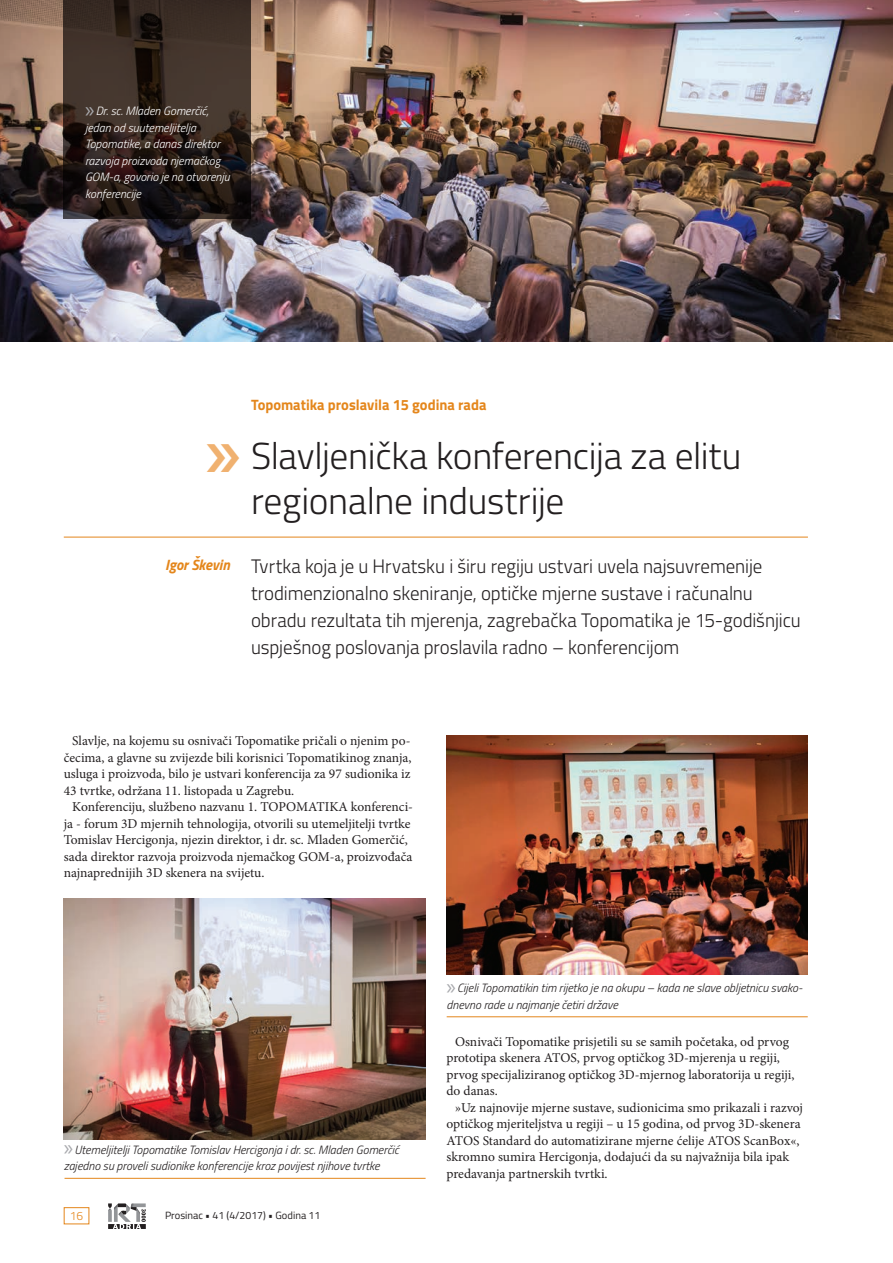
<style>
.page{position:relative;width:893px;height:1263px;background:#fff}
.page>*{position:absolute;margin:0;border:0;box-sizing:border-box;transform-origin:0 0}
.t1{font:300 37.5px/45px "Titillium";letter-spacing:-.01em;color:#231f20}
.t2{font:300 19.5px/27px "Titillium";letter-spacing:-.005em;color:#231f20}
.t3{font:700 15px "Titillium";color:#e4861b}
.t4{font:italic 700 15px "Titillium";color:#e4861b}
.t5{font:13.5px/16.5px "Minion Pro";color:#231f20}
.t6{font:italic 300 12px/16.5px "Titillium";color:#231f20}
.t7{font:italic 300 12px/16.5px "Titillium";color:#fff}
.t8{font:300 12px "Titillium";color:#e4861b}
.t9{font:10.5px "Titillium";color:#231f20}
.s1{font-family:"Myriad Pro";font-weight:400;font-style:normal;font-size:22.5px;color:#a8a9ad}
</style>
<div class="page">
<svg style="left:108px;top:1203px;width:38px;height:26px"></svg>
<div style="left:64px;top:1207px;width:25px;height:17px;border:1px solid #e4861b"></div>
<hr style="left:64px;top:537px;width:744px;height:1px;background:#e4861b">
<img style="left:64px;top:898px;width:361px;height:241px">
<img style="left:446px;top:735px;width:362px;height:240px">
<hr style="left:447px;top:1016px;width:361px;height:1px;background:#e4861b">
<hr style="left:65px;top:1178px;width:361px;height:1px;background:#e4861b">
<img style="left:0;top:0;width:893px;height:341px">
<svg style="left:64px;top:0;width:187px;height:219px;background:#30241e"></svg>
<p class="t7" style="left:85px;top:102px;width:146px"><span class="s1">»</span>Dr. sc. Mladen Gomerčić, jedan od suutemeljitelja<br>Topomatike, a danas direktor razvoja proizvoda njemačkog<br>GOM-a, govorio je na otvorenju konferencije</p>
<p class="t4" style="left:165px;top:553px;width:66px">Igor Škevin</p>
<p class="t3" style="left:251px;top:393px;width:237px">Topomatika proslavila 15 godina rada</p>
<h1 class="t1" style="left:251px;top:432px;width:492px">Slavljenička konferencija za elitu regionalne industrije</h1>
<p class="t2" style="left:251px;top:552px;width:551px">Tvrtka koja je u Hrvatsku i širu regiju ustvari uvela najsuvremenije trodimenzionalno skeniranje, optičke mjerne sustave i računalnu obradu rezultata tih mjerenja, zagrebačka Topomatika je 15-godišnjicu uspješnog poslovanja proslavila radno – konferencijom</p>
<p class="t5" style="left:64px;top:732px;width:349px;text-align:justify;text-indent:9px">Slavlje, na kojemu su osnivači Topomatike pričali o njenim po&shy;čecima, a glavne su zvijezde bili korisnici Topomatikinog znanja, usluga i proizvoda, bilo je ustvari konferencija za 97 sudionika iz 43 tvrtke, održana 11. listopada u Zagrebu.</p>
<p class="t5" style="left:64px;top:798px;width:351px;text-indent:9px">Konferenciju, službeno nazvanu 1. TOPOMATIKA konferenci&shy;ja - forum 3D mjernih tehnologija, otvorili su utemeljitelji tvrtke Tomislav Hercigonja, njezin direktor, i dr. sc. Mladen Gomerčić, sada direktor razvoja proizvoda njemačkog GOM-a, proizvođača najnaprednijih 3D skenera na svijetu.</p>
<p class="t6" style="left:64px;top:1141px;width:337px"><span class="s1">»</span>Utemeljitelji Topomatike Tomislav Hercigonja i dr. sc. Mladen Gomerčić zajedno su proveli sudionike konferencije kroz povijest njihove tvrtke</p>
<p class="t8" style="left:70px;top:1207px;width:15px">16</p>
<p class="t9" style="left:165px;top:1207px;width:157px">Prosinac • 41 (4/2017) • Godina 11</p>
<p class="t6" style="left:446px;top:979px;width:358px"><span class="s1">»</span>Cijeli Topomatikin tim rijetko je na okupu – kada ne slave obljetnicu svako&shy;dnevno rade u najmanje četiri države</p>
<p class="t5" style="left:446px;top:1033px;width:350px;text-indent:9px">Osnivači Topomatike prisjetili su se samih početaka, od prvog prototipa skenera ATOS, prvog optičkog 3D-mjerenja u regiji, prvog specijaliziranog optičkog 3D-mjernog laboratorija u regiji, do danas.</p>
<p class="t5" style="left:446px;top:1099px;width:358px;text-indent:9px">»Uz najnovije mjerne sustave, sudionicima smo prikazali i razvoj optičkog mjeriteljstva u regiji – u 15 godina, od prvog 3D-skenera ATOS Standard do automatizirane mjerne ćelije ATOS ScanBox«, skromno sumira Hercigonja, dodajući da su najvažnija bila ipak predavanja partnerskih tvrtki.</p>
</div>
